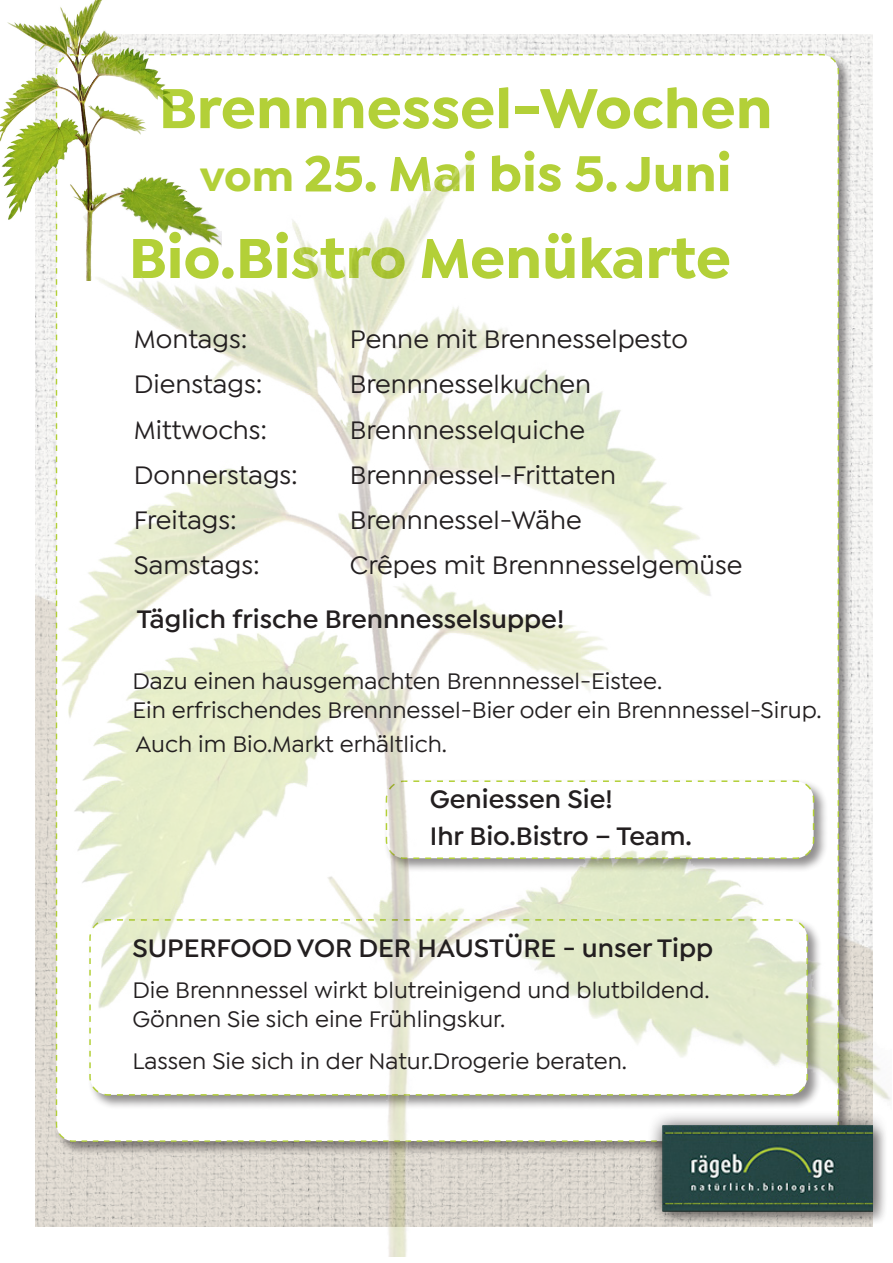
<style>
.page{position:relative;width:893px;height:1263px;background:#fff}
.page>*{position:absolute;margin:0;border:0;box-sizing:border-box;transform-origin:0 0}
.t1{font:700 60px "Isidora Sans";color:#b3d038}
.t2{font:700 52.5px "Isidora Sans";color:#b3d038}
.t3{font:500 27px "Isidora Sans";color:#231f20}
.t4{font:600 27px "Isidora Sans";color:#231f20}
.t5{font:500 24px/28.8px "Isidora Sans";color:#231f20}
.s1{font-size:45px}
</style>
<div class="page">
<img style="left:0;top:0;width:109px;height:220px">
<img style="left:24px;top:34px;width:867px;height:1222px">
<h1 class="t1" style="left:159px;top:71px;width:615px">Brennnessel-Wochen</h1>
<h2 class="t2" style="left:200px;top:141px;width:533px"><span class="s1">vom</span> 25. Mai bis 5. Juni</h2>
<h1 class="t1" style="left:129px;top:221px;width:604px">Bio.Bistro Menükarte</h1>
<p class="t3" style="left:134px;top:324px;width:115px">Montags:</p>
<p class="t3" style="left:350px;top:324px;width:339px">Penne mit Brennesselpesto</p>
<p class="t3" style="left:134px;top:369px;width:130px">Dienstags:</p>
<p class="t3" style="left:350px;top:369px;width:243px">Brennnesselkuchen</p>
<p class="t3" style="left:134px;top:414px;width:135px">Mittwochs:</p>
<p class="t3" style="left:350px;top:414px;width:237px">Brennnesselquiche</p>
<p class="t3" style="left:134px;top:459px;width:166px">Donnerstags:</p>
<p class="t3" style="left:350px;top:459px;width:268px">Brennnessel-Frittaten</p>
<p class="t3" style="left:134px;top:505px;width:105px">Freitags:</p>
<p class="t3" style="left:350px;top:505px;width:233px">Brennnessel-Wähe</p>
<p class="t3" style="left:134px;top:550px;width:127px">Samstags:</p>
<p class="t3" style="left:350px;top:550px;width:394px">Crêpes mit Brennnesselgemüse</p>
<p class="t4" style="left:137px;top:603px;width:429px">Täglich frische Brennnesselsuppe!</p>
<p class="t5" style="left:132px;top:666px;width:691px">Dazu einen hausgemachten Brennnessel-Eistee.<br>Ein erfrischendes Brennnessel-Bier oder ein Brennnessel-Sirup.</p>
<p class="t5" style="left:136px;top:729px;width:313px">Auch im Bio.Markt erhältlich.</p>
<p class="t4" style="left:430px;top:783px;width:184px">Geniessen Sie!</p>
<p class="t4" style="left:430px;top:820px;width:263px">Ihr Bio.Bistro – Team.</p>
<p class="t4" style="left:132px;top:932px;width:582px">SUPERFOOD VOR DER HAUSTÜRE - unser Tipp</p>
<p class="t5" style="left:132px;top:976px;width:579px">Die Brennnessel wirkt blutreinigend und blutbildend.<br>Gönnen Sie sich eine Frühlingskur.</p>
<p class="t5" style="left:132px;top:1046px;width:496px">Lassen Sie sich in der Natur.Drogerie beraten.</p>
</div>
